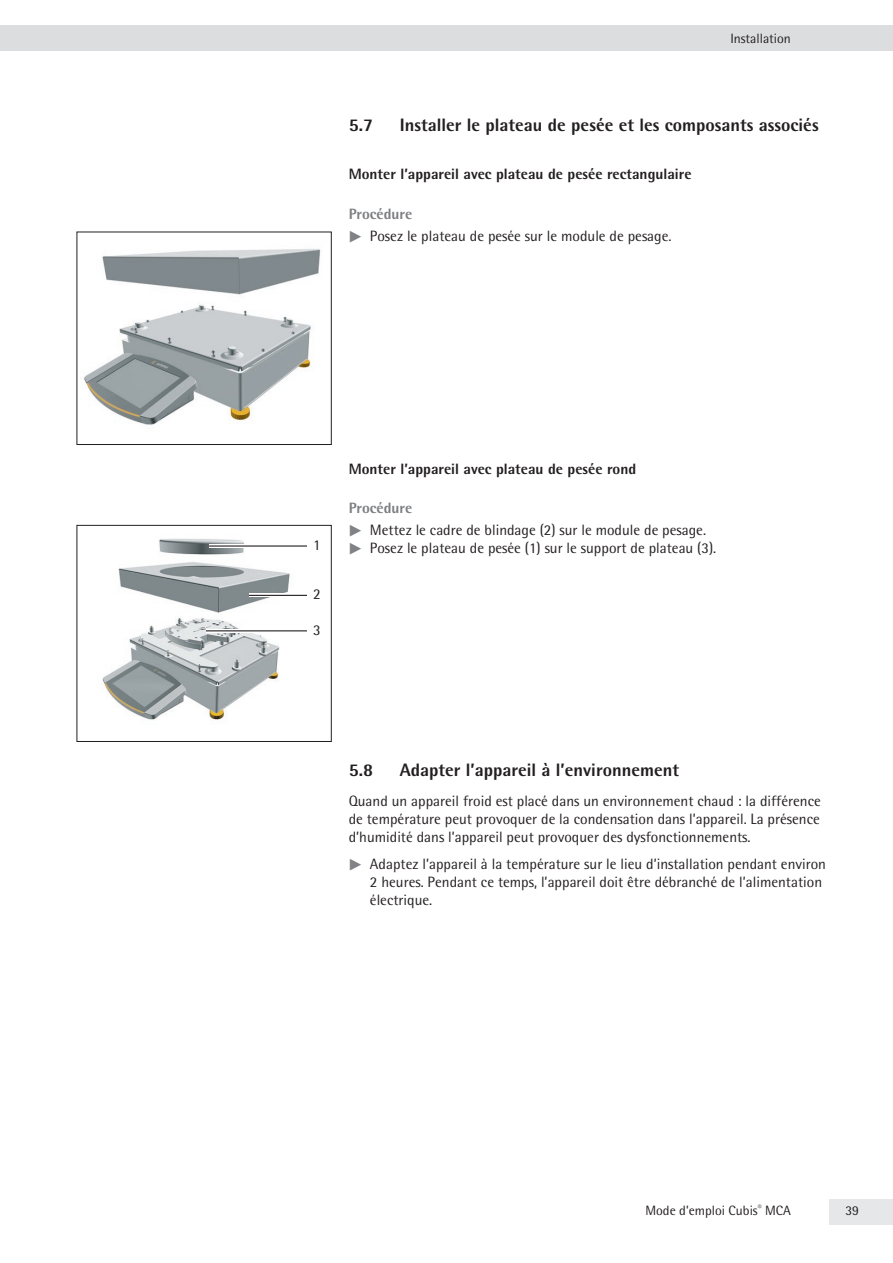
<style>
.page{position:relative;width:893px;height:1263px;background:#fff}
.page>*{position:absolute;margin:0;border:0;box-sizing:border-box;transform-origin:0 0}
.t1{font:800 18px "Sartorius Rotis Sans 2013";color:#231f20}
.t2{font:15px/18px "Sartorius Rotis Sans 2013";color:#231f20}
.t3{font:800 15px "Sartorius Rotis Sans 2013";color:#231f20}
.t4{font:13.5px "Sartorius Rotis Sans 2013";color:#231f20}
.s1{font-weight:800;color:#7c7e81}
.s2{font-family:"PIK7";color:#808285}
</style>
<div class="page">
<div style="left:0;top:26px;width:893px;height:25px;background:#dcdddf"></div>
<div style="left:829px;top:1199px;width:64px;height:26px;background:#e6e7e9"></div>
<img style="left:83px;top:249px;width:238px;height:176px">
<div style="left:77px;top:232px;width:255px;height:213px;border:1px solid #231f20"></div>
<img style="left:102px;top:538px;width:188px;height:182px">
<div style="left:77px;top:525px;width:255px;height:217px;border:1px solid #231f20"></div>
<hr style="left:209px;top:544px;width:97px;height:3px;background:#fff">
<hr style="left:209px;top:545px;width:97px;height:2px;background:#231f20">
<hr style="left:249px;top:594px;width:57px;height:3px;background:#fff">
<hr style="left:249px;top:595px;width:57px;height:1px;background:#231f20">
<hr style="left:206px;top:629px;width:100px;height:3px;background:#fff">
<hr style="left:206px;top:630px;width:100px;height:1px;background:#231f20">
<p class="t4" style="left:730px;top:31px;width:62px">Installation</p>
<p class="t1" style="left:349px;top:114px;width:26px">5.7</p>
<p class="t1" style="left:400px;top:114px;width:420px">Installer le plateau de pesée et les composants associés</p>
<p class="t3" style="left:349px;top:165px;width:344px">Monter l’appareil avec plateau de pesée rectangulaire</p>
<p class="t2" style="left:349px;top:202px;width:323px;line-height:22.2px"><span class="s1">Procédure<br></span><span class="s2">t</span> Posez le plateau de pesée sur le module de pesage.</p>
<p class="t2" style="left:313px;top:536px;width:9px">1</p>
<p class="t2" style="left:313px;top:585px;width:9px">2</p>
<p class="t2" style="left:313px;top:621px;width:9px">3</p>
<p class="t3" style="left:349px;top:459px;width:289px">Monter l’appareil avec plateau de pesée rond</p>
<p class="t2" style="left:349px;top:497px;width:357px;line-height:22.2px"><span class="s1">Procédure<br></span><span class="s2">t</span> Mettez le cadre de blindage (2) sur le module de pesage.</p>
<p class="t2" style="left:349px;top:539px;width:367px"><span class="s2">t</span> Posez le plateau de pesée (1) sur le support de plateau (3).</p>
<p class="t1" style="left:349px;top:758px;width:26px">5.8</p>
<p class="t1" style="left:400px;top:758px;width:281px">Adapter l’appareil à l’environnement</p>
<p class="t2" style="left:349px;top:792px;width:474px;text-align:justify">Quand un appareil froid est placé dans un environnement chaud : la différence de température peut provoquer de la condensation dans l’appareil. La présence d’humidité dans l’appareil peut provoquer des dysfonctionnements.</p>
<p class="t2" style="left:370px;top:855px;width:458px;text-indent:-21px"><span class="s2">t</span> Adaptez l’appareil à la température sur le lieu d’installation pendant environ<br>2 heures. Pendant ce temps, l’appareil doit être débranché de l’alimentation électrique.</p>
<p class="t4" style="left:645px;top:1202px;width:147px">Mode d’emploi Cubis<sup>®</sup> MCA</p>
<p class="t4" style="left:845px;top:1202px;width:15px">39</p>
</div>
